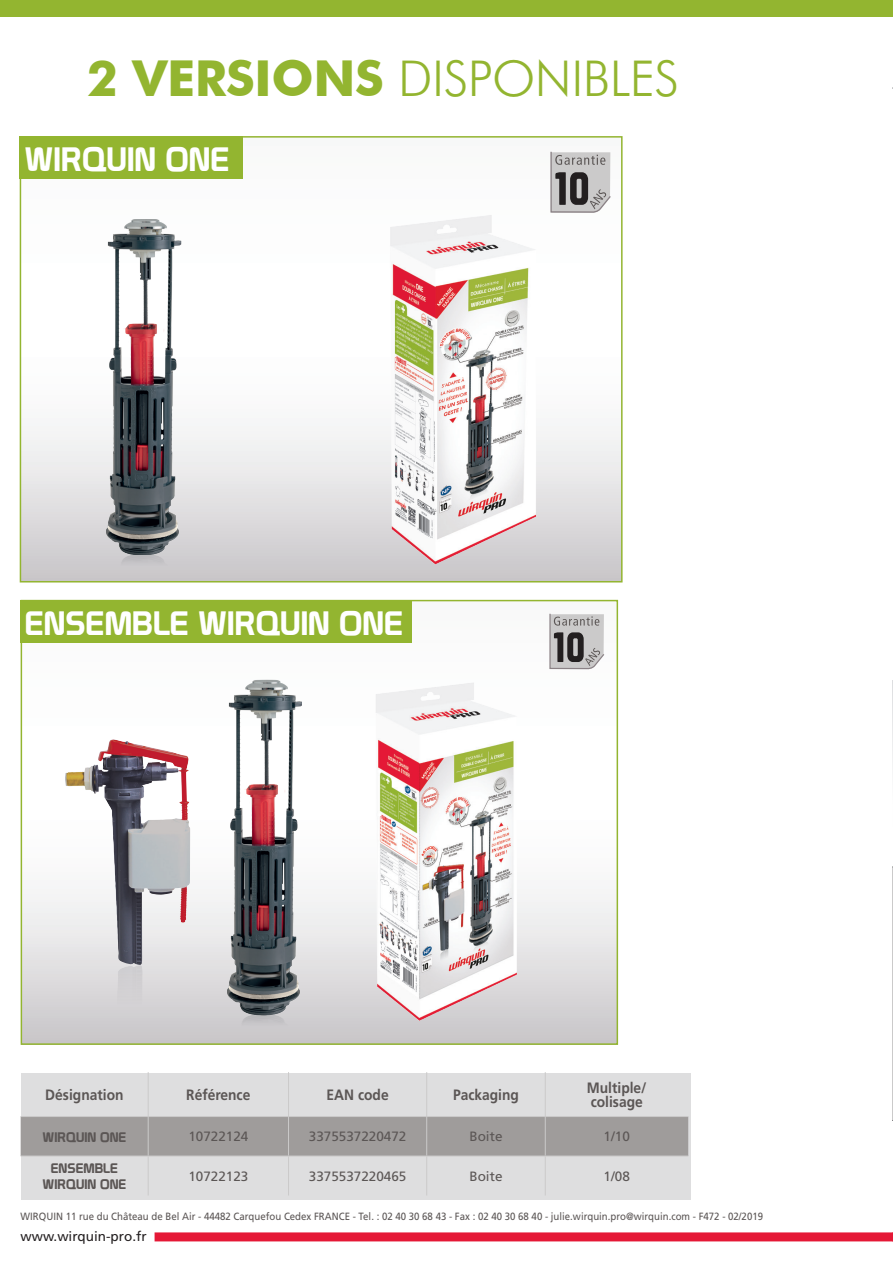
<style>
.page{position:relative;width:893px;height:1261px;background:#fff}
.page>*{position:absolute;margin:0;border:0;box-sizing:border-box;transform-origin:0 0}
.t1{font:300 49.5px "Futura BT";letter-spacing:-.01em;color:#93b530}
.t2{font:33px "Prototype";color:#fff}
.t3{font:700 15px "Frutiger";color:#5b5655;scale:.92 1}
.TEXT_TABLEAU{font:13.5px "Frutiger";color:#5b5655}
.t4{font:13.5px/16.2px "Prototype";color:#5b5655;text-align:center}
.t5{font:13.5px "Frutiger";color:#231f20}
.t6{font:10.5px "Frutiger";color:#5b5655;scale:.92 1}
.s1{font-weight:700}
</style>
<div class="page">
<hr style="left:892px;top:680px;width:1px;height:147px;background:#dddee0">
<div style="left:21px;top:1073px;width:669px;height:126px;background:#dededf"></div>
<div style="left:155px;top:1232px;width:738px;height:9px;background:#e51836"></div>
<div style="left:21px;top:1117px;width:667px;height:38px;background:#9f9c9b"></div>
<hr style="left:148px;top:1072px;width:1px;height:44px;background:#cbcaca">
<hr style="left:288px;top:1072px;width:1px;height:44px;background:#cbcaca">
<hr style="left:426px;top:1072px;width:1px;height:44px;background:#cbcaca">
<hr style="left:545px;top:1072px;width:1px;height:44px;background:#cbcaca">
<hr style="left:21px;top:1116px;width:127px;height:1px;background:#cbcaca">
<hr style="left:148px;top:1116px;width:140px;height:1px;background:#cbcaca">
<hr style="left:148px;top:1116px;width:1px;height:39px;background:#cbcaca">
<hr style="left:288px;top:1116px;width:139px;height:1px;background:#cbcaca">
<hr style="left:288px;top:1116px;width:1px;height:39px;background:#cbcaca">
<hr style="left:427px;top:1116px;width:118px;height:1px;background:#cbcaca">
<hr style="left:426px;top:1116px;width:1px;height:39px;background:#cbcaca">
<hr style="left:545px;top:1116px;width:143px;height:1px;background:#cbcaca">
<hr style="left:545px;top:1116px;width:1px;height:39px;background:#cbcaca">
<hr style="left:21px;top:1155px;width:127px;height:1px;background:#cbcaca">
<hr style="left:148px;top:1155px;width:140px;height:1px;background:#cbcaca">
<hr style="left:148px;top:1156px;width:1px;height:39px;background:#cbcaca">
<hr style="left:288px;top:1155px;width:139px;height:1px;background:#cbcaca">
<hr style="left:288px;top:1156px;width:1px;height:39px;background:#cbcaca">
<hr style="left:427px;top:1155px;width:118px;height:1px;background:#cbcaca">
<hr style="left:426px;top:1156px;width:1px;height:39px;background:#cbcaca">
<hr style="left:545px;top:1155px;width:143px;height:1px;background:#cbcaca">
<hr style="left:545px;top:1156px;width:1px;height:39px;background:#cbcaca">
<div style="left:0;top:0;width:892px;height:17px;background:#93b530"></div>
<svg style="left:23px;top:241px;width:597px;height:338px"></svg>
<svg style="left:24px;top:642px;width:591px;height:399px"></svg>
<div style="left:20px;top:136px;width:223px;height:43px;background:#93b530"></div>
<div style="left:21px;top:600px;width:391px;height:42px;background:#93b530"></div>
<hr style="left:892px;top:867px;width:1px;height:253px;background:#cbcaca">
<svg style="left:549px;top:613px;width:56px;height:57px;background:#a8a6a6"></svg>
<svg style="left:550px;top:151px;width:61px;height:62px;background:#a6a4a4"></svg>
<img style="left:188px;top:1010px;width:119px;height:35px">
<img style="left:227px;top:679px;width:75px;height:336px">
<img style="left:67px;top:550px;width:120px;height:33px">
<img style="left:107px;top:219px;width:74px;height:335px">
<img style="left:115px;top:964px;width:73px;height:72px">
<img style="left:65px;top:740px;width:77px;height:225px">
<img style="left:362px;top:669px;width:181px;height:362px">
<img style="left:376px;top:201px;width:187px;height:374px">
<svg style="left:892px;top:0;width:1px;height:17px"></svg>
<p class="t1" style="left:87px;top:49px;width:594px"><span class="s1">2 VERSIONS</span> DISPONIBLES</p>
<p class="t2" style="left:25px;top:139px;width:206px">WIRQUIN ONE</p>
<p class="t2" style="left:25px;top:603px;width:380px">ENSEMBLE WIRQUIN ONE</p>
<p class="t3" style="left:45px;top:1086px;width:87px">Désignation</p>
<p class="t3" style="left:186px;top:1086px;width:71px">Référence</p>
<p class="t3" style="left:327px;top:1086px;width:69px">EAN code</p>
<p class="t3" style="left:453px;top:1086px;width:73px">Packaging</p>
<p class="t3" style="left:587px;top:1079px;width:67px">Multiple/</p>
<p class="t3" style="left:591px;top:1092px;width:58px">colisage</p>
<p class="t4" style="left:43px;top:1128px;width:85px">WIRQUIN ONE</p>
<p class="TEXT_TABLEAU" style="left:188px;top:1128px;width:62px">10722124</p>
<p class="TEXT_TABLEAU" style="left:309px;top:1128px;width:99px">3375537220472</p>
<p class="TEXT_TABLEAU" style="left:469px;top:1128px;width:35px">Boite</p>
<p class="TEXT_TABLEAU" style="left:604px;top:1128px;width:28px">1/10</p>
<p class="t4" style="left:43px;top:1160px;width:85px">ENSEMBLE<br>WIRQUIN ONE</p>
<p class="TEXT_TABLEAU" style="left:188px;top:1168px;width:62px">10722123</p>
<p class="TEXT_TABLEAU" style="left:309px;top:1168px;width:99px">3375537220465</p>
<p class="TEXT_TABLEAU" style="left:469px;top:1168px;width:35px">Boite</p>
<p class="TEXT_TABLEAU" style="left:604px;top:1168px;width:28px">1/08</p>
<p class="t6" style="left:21px;top:1210px;width:809px">WIRQUIN 11 rue du Château de Bel Air - 44482 Carquefou Cedex FRANCE - Tel. : 02 40 30 68 43 - Fax : 02 40 30 68 40 - julie.wirquin.pro@wirquin.com - F472 - 02/2019</p>
<p class="t5" style="left:21px;top:1228px;width:127px">www.wirquin-pro.fr</p>
</div>
